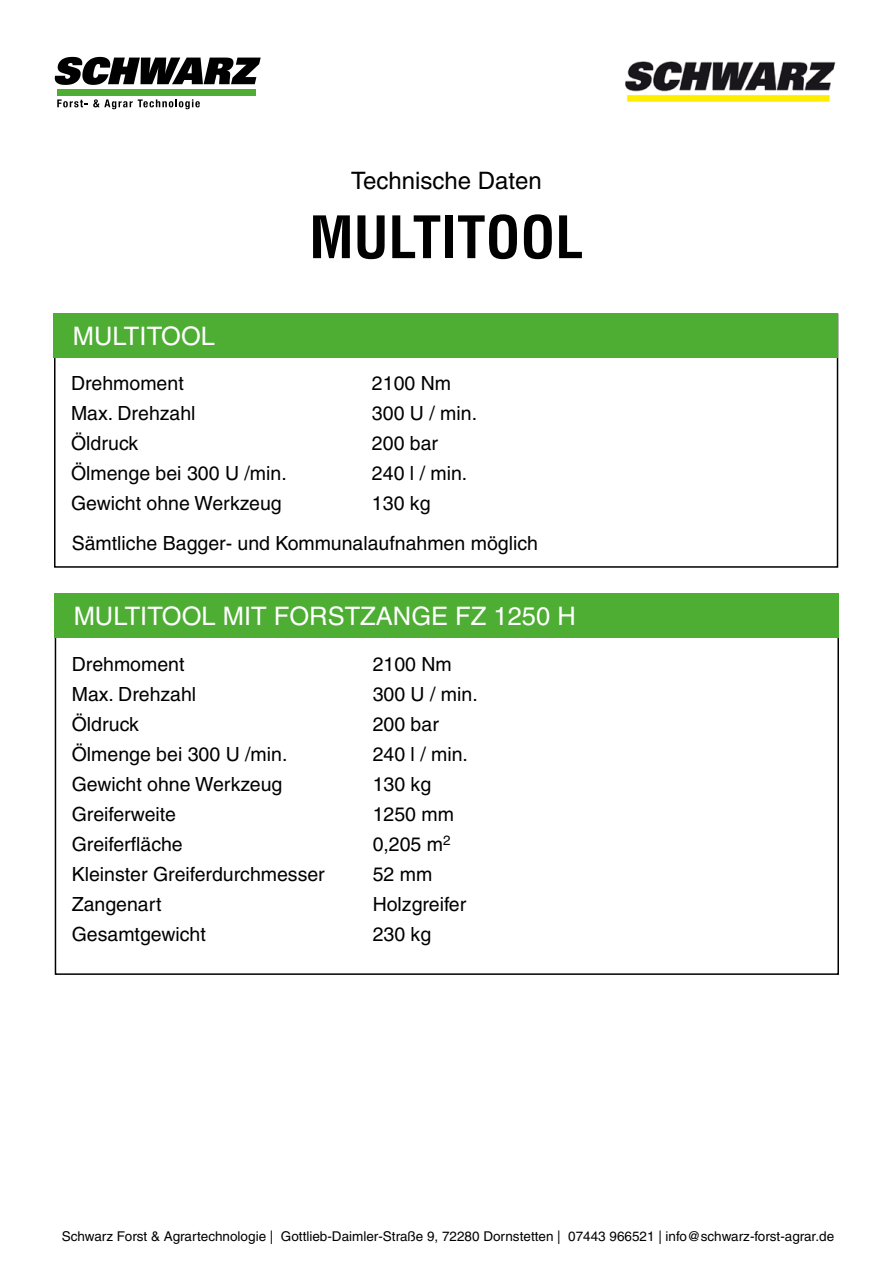
<style>
.page{position:relative;width:893px;height:1263px;background:#fff}
.page>*{position:absolute;margin:0;border:0;box-sizing:border-box;transform-origin:0 0}
.t1{font:700 condensed 57px "Helvetica CE";color:#000}
.t2{font:25.5px "Helvetica CE";color:#fff}
.t3{font:24px "Helvetica CE";color:#000}
.t4{font:19.5px/30px "Helvetica CE";color:#000}
.t5{font:13.5px "Helvetica CE";color:#000}
</style>
<div class="page">
<div style="left:57px;top:89px;width:198px;height:6px;background:#4ead33"></div>
<svg style="left:55px;top:57px;width:206px;height:28px"></svg>
<svg style="left:57px;top:99px;width:143px;height:10px"></svg>
<div style="left:54px;top:313px;width:784px;height:44px;background:#4ead33"></div>
<img style="left:625px;top:61px;width:211px;height:41px">
<div style="left:54px;top:593px;width:785px;height:45px;background:#4ead33"></div>
<p class="t3" style="left:351px;top:167px;width:192px">Technische Daten</p>
<h1 class="t1" style="left:309px;top:202px;width:276px">MULTITOOL</h1>
<h2 class="t2" style="left:73px;top:321px;width:144px">MULTITOOL</h2>
<p class="t4" style="left:71px;top:368px;width:217px">Drehmoment<br>Max. Drehzahl<br>Öldruck<br>Ölmenge bei 300 U /min.<br>Gewicht ohne Werkzeug</p>
<p class="t4" style="left:372px;top:368px;width:107px">2100 Nm<br>300 U / min.<br>200 bar<br>240 l / min.<br>130 kg</p>
<p class="t4" style="left:72px;top:528px;width:468px">Sämtliche Bagger- und Kommunalaufnahmen möglich</p>
<h2 class="t2" style="left:74px;top:602px;width:504px">MULTITOOL MIT FORSTZANGE FZ 1250 H</h2>
<p class="t4" style="left:72px;top:649px;width:254px">Drehmoment<br>Max. Drehzahl<br>Öldruck<br>Ölmenge bei 300 U /min.<br>Gewicht ohne Werkzeug<br>Greiferweite<br>Greiferfläche<br>Kleinster Greiferdurchmesser<br>Zangenart<br>Gesamtgewicht</p>
<p class="t4" style="left:373px;top:649px;width:107px">2100 Nm<br>300 U / min.<br>200 bar<br>240 l / min.<br>130 kg<br>1250 mm<br>0,205 m<sup>2<br></sup>52 mm<br>Holzgreifer<br>230 kg</p>
<p class="t5" style="left:62px;top:1228px;width:774px">Schwarz Forst &amp; Agrartechnologie | Gottlieb-Daimler-Straße 9, 72280 Dornstetten | 07443 966521 | info@schwarz-forst-agrar.de</p>
</div>
